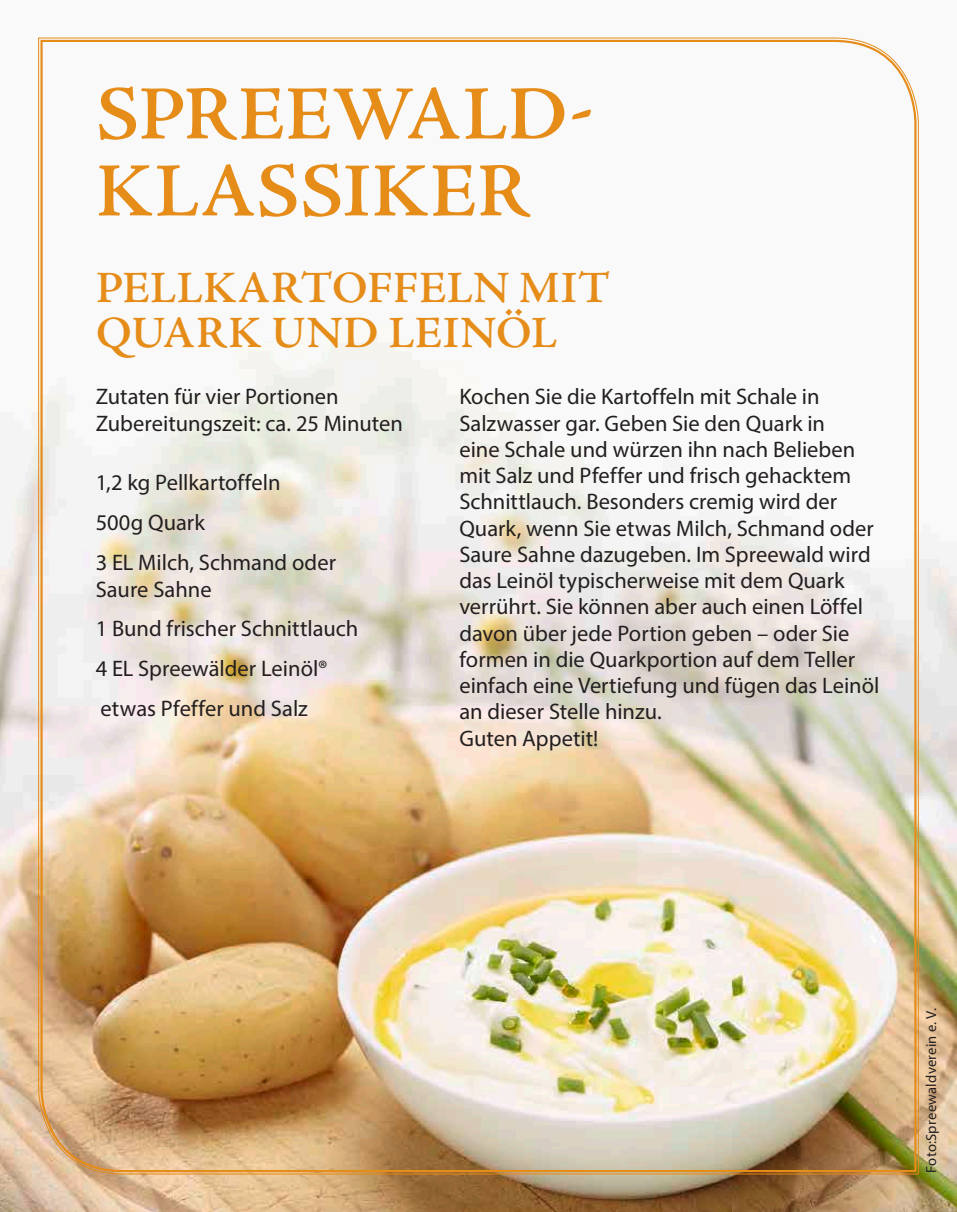
<style>
.page{position:relative;width:957px;height:1212px;background:#fff}
.page>*{position:absolute;margin:0;border:0;box-sizing:border-box;transform-origin:0 0}
.t1{font:600 76.95px/77px "Adobe Jenson Pro";letter-spacing:.005em;color:#e58c19}
.t2{font:600 45px/45px "Adobe Jenson Pro";letter-spacing:.01em;color:#e58c19}
.t3{font:22.5px/26.3px "Myriad Pro";color:#231f20}
.t4{font:14.62px "Myriad Pro";letter-spacing:.015em;color:#231f20}
</style>
<div class="page">
<img style="left:0;top:395px;width:957px;height:817px">
<img style="left:39px;top:39px;width:878px;height:1134px">
<h1 class="t1" style="left:96px;top:77px;width:498px">SPREEWALD-<br>KLASSIKER</h1>
<h2 class="t2" style="left:96px;top:266px;width:516px">PELLKARTOFFELN MIT<br>QUARK UND LEINÖL</h2>
<p class="t3" style="left:459px;top:383px;width:422px">Kochen Sie die Kartoffeln mit Schale in Salzwasser gar. Geben Sie den Quark in<br>eine Schale und würzen ihn nach Belieben mit Salz und Pfeffer und frisch gehacktem Schnittlauch. Besonders cremig wird der Quark, wenn Sie etwas Milch, Schmand oder Saure Sahne dazugeben. Im Spreewald wird das Leinöl typischerweise mit dem Quark verrührt. Sie können aber auch einen Löffel davon über jede Portion geben – oder Sie formen in die Quarkportion auf dem Teller einfach eine Vertiefung und fügen das Leinöl an dieser Stelle hinzu.<br>Guten Appetit!</p>
<p class="t3" style="left:96px;top:383px;width:309px;line-height:27px">Zutaten für vier Portionen<br>Zubereitungszeit: ca. 25 Minuten</p>
<p class="t3" style="left:96px;top:462px;width:242px;line-height:39.8px">1,2 kg Pellkartoffeln<br>500g Quark<br>3 EL Milch, Schmand oder</p>
<p class="t3" style="left:96px;top:569px;width:264px;line-height:39.8px">Saure Sahne<br>1 Bund frischer Schnittlauch<br>4 EL Spreewälder Leinöl® etwas Pfeffer und Salz</p>
<p class="t4" style="left:922px;top:1173px;width:166px;rotate:-90deg">Foto:Spreewaldverein e. V.</p>
</div>
